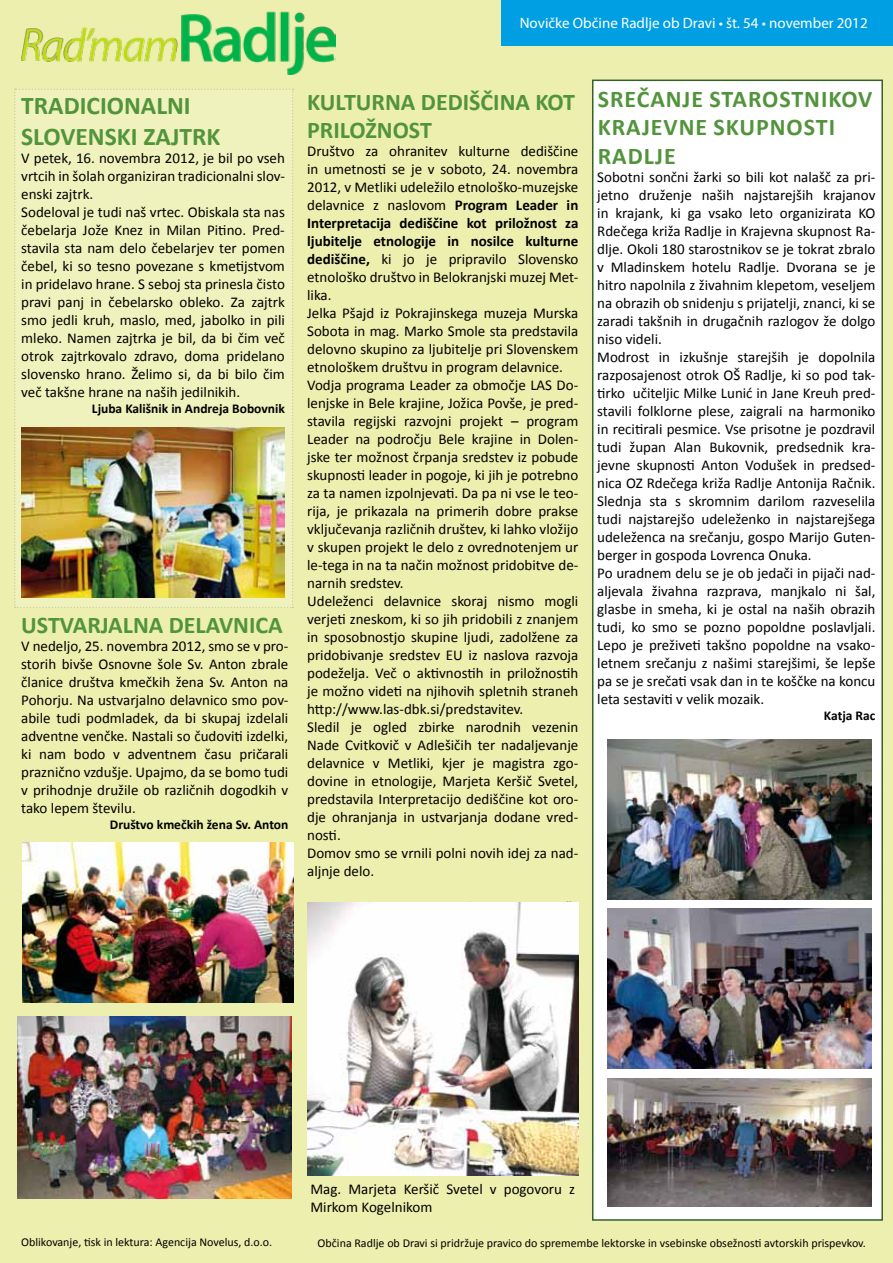
<style>
.page{position:relative;width:893px;height:1263px;background:#edefae}
.page>*{position:absolute;margin:0;border:0;box-sizing:border-box;transform-origin:0 0}
.t1{font:700 25.5px/30.6px "Calibri";color:#52943c}
.t2{font:700 24px/28.8px "Calibri";color:#52943c}
.t3{font:15px/18px "Calibri";color:#000}
.t4{font:15px "Myriad Pro";color:#fff}
.t5{font:700 13.5px "Calibri";color:#000}
.t6{font:12px "Calibri";color:#000}
.s1{font-weight:700}
</style>
<div class="page">
<div style="left:14px;top:89px;width:280px;height:519px;background:#f0f2bd"></div>
<div style="left:502px;top:0;width:391px;height:45px;background:#009fe3"></div>
<img style="left:21px;top:3px;width:314px;height:71px">
<div style="left:592px;top:80px;width:291px;height:1141px;background:#fff;border:2px solid #32622a"></div>
<img style="left:607px;top:1078px;width:265px;height:129px">
<img style="left:607px;top:908px;width:265px;height:161px">
<img style="left:607px;top:739px;width:265px;height:160px">
<img style="left:307px;top:902px;width:271px;height:273px">
<img style="left:23px;top:842px;width:270px;height:160px">
<img style="left:18px;top:1016px;width:273px;height:182px">
<img style="left:21px;top:427px;width:264px;height:171px">
<p class="t4" style="left:520px;top:13px;width:349px">Novičke Občine Radlje ob Dravi • št. 54 • november 2012</p>
<h1 class="t1" style="left:21px;top:90px;width:201px">TRADICIONALNI<br>SLOVENSKI ZAJTRK</h1>
<p class="t3" style="left:21px;top:149px;width:265px">V petek, 16. novembra 2012, je bil po vseh vrtcih in šolah organiziran tradicionalni slov&shy;enski zajtrk.<br>Sodeloval je tudi naš vrtec. Obiskala sta nas čebelarja Jože Knez in Milan Pitino. Pred&shy;stavila sta nam delo čebelarjev ter pomen čebel, ki so tesno povezane s kmetijstvom in pridelavo hrane. S seboj sta prinesla čisto pravi panj in čebelarsko obleko. Za zajtrk smo jedli kruh, maslo, med, jabolko in pili mleko. Namen zajtrka je bil, da bi čim več otrok zajtrkovalo zdravo, doma pridelano slovensko hrano. Želimo si, da bi bilo čim več takšne hrane na naših jedilnikih.</p>
<p class="t5" style="left:92px;top:400px;width:194px">Ljuba Kališnik in Andreja Bobovnik</p>
<h2 class="t2" style="left:21px;top:611px;width:263px">USTVARJALNA DELAVNICA</h2>
<p class="t3" style="left:21px;top:637px;width:269px;text-align:justify">V nedeljo, 25. novembra 2012, smo se v pro&shy;storih bivše Osnovne šole Sv. Anton zbrale članice društva kmečkih žena Sv. Anton na Pohorju. Na ustvarjalno delavnico smo pov&shy;abile tudi podmladek, da bi skupaj izdelali adventne venčke. Nastali so čudoviti izdelki, ki nam bodo v adventnem času pričarali praznično vzdušje. Upajmo, da se bomo tudi v prihodnje družile ob različnih dogodkih v tako lepem številu.</p>
<p class="t5" style="left:110px;top:816px;width:180px">Društvo kmečkih žena Sv. Anton</p>
<h2 class="t2" style="left:307px;top:87px;width:269px">KULTURNA DEDIŠČINA KOT<br>PRILOŽNOST</h2>
<p class="t3" style="left:307px;top:142px;width:273px">Društvo za ohranitev kulturne dediščine in umetnosti se je v soboto, 24. novembra 2012, v Metliki udeležilo etnološko-muzejske delavnice z naslovom <span class="s1">Program Leader in Interpretacija dediščine kot priložnost za ljubitelje etnologije in nosilce kulturne dediščine,</span> ki jo je pripravilo Slovensko etnološko društvo in Belokranjski muzej Met&shy;lika.<br>Jelka Pšajd iz Pokrajinskega muzeja Murska Sobota in mag. Marko Smole sta predstavila delovno skupino za ljubitelje pri Slovenskem etnološkem društvu in program delavnice.<br>Vodja programa Leader za območje LAS Do&shy;lenjske in Bele krajine, Jožica Povše, je pred&shy;stavila regijski razvojni projekt – program Leader na področju Bele krajine in Dolen&shy;jske ter možnost črpanja sredstev iz pobude skupnosti leader in pogoje, ki jih je potrebno za ta namen izpolnjevati. Da pa ni vse le teo&shy;rija, je prikazala na primerih dobre prakse vključevanja različnih društev, ki lahko vložijo v skupen projekt le delo z ovrednotenjem ur le-tega in na ta način možnost pridobitve de&shy;narnih sredstev.<br>Udeleženci delavnice skoraj nismo mogli verjeti zneskom, ki so jih pridobili z znanjem in sposobnostjo skupine ljudi, zadolžene za pridobivanje sredstev EU iz naslova razvoja podeželja. Več o aktivnostih in priložnostih je možno videti na njihovih spletnih straneh http://www.las-dbk.si/predstavitev.<br>Sledil je ogled zbirke narodnih vezenin Nade Cvitkovič v Adlešičih ter nadaljevanje delavnice v Metliki, kjer je magistra zgo&shy;dovine in etnologije, Marjeta Keršič Svetel, predstavila Interpretacijo dediščine kot oro&shy;dje ohranjanja in ustvarjanja dodane vred&shy;nosti.<br>Domov smo se vrnili polni novih idej za nad&shy;aljnje delo.</p>
<h2 class="t2" style="left:598px;top:84px;width:27px">Srečanje</h2>
<h2 class="t2" style="left:710px;top:84px;width:15px">starostnikov</h2>
<h2 class="t2" style="left:598px;top:113px;width:29px">Krajevne</h2>
<h2 class="t2" style="left:713px;top:113px;width:15px">skupnosti</h2>
<h2 class="t2" style="left:598px;top:142px;width:28px">Radlje</h2>
<p class="t3" style="left:597px;top:168px;width:280px">Sobotni sončni žarki so bili kot nalašč za pri&shy;jetno druženje naših najstarejših krajanov in krajank, ki ga vsako leto organizirata KO Rdečega križa Radlje in Krajevna skupnost Ra&shy;dlje. Okoli 180 starostnikov se je tokrat zbralo v Mladinskem hotelu Radlje. Dvorana se je hitro napolnila z živahnim klepetom, veseljem na obrazih ob snidenju s prijatelji, znanci, ki se zaradi takšnih in drugačnih razlogov že dolgo niso videli.<br>Modrost in izkušnje starejših je dopolnila razposajenost otrok OŠ Radlje, ki so pod tak&shy;tirko učiteljic Milke Lunić in Jane Kreuh pred&shy;stavili folklorne plese, zaigrali na harmoniko in recitirali pesmice. Vse prisotne je pozdravil tudi župan Alan Bukovnik, predsednik kra&shy;jevne skupnosti Anton Vodušek in predsed&shy;nica OZ Rdečega križa Radlje Antonija Račnik.<br>Slednja sta s skromnim darilom razveselila tudi najstarejšo udeleženko in najstarejšega udeleženca na srečanju, gospo Marijo Guten&shy;berger in gospoda Lovrenca Onuka.<br>Po uradnem delu se je ob jedači in pijači nad&shy;aljevala živahna razprava, manjkalo ni šal, glasbe in smeha, ki je ostal na naših obrazih tudi, ko smo se pozno popoldne poslavljali.<br>Lepo je preživeti takšno popoldne na vsako&shy;letnem srečanju z našimi starejšimi, še lepše pa se je srečati vsak dan in te koščke na koncu leta sestaviti v velik mozaik.</p>
<p class="t5" style="left:824px;top:707px;width:53px">Katja Rac</p>
<p class="t3" style="left:310px;top:1180px;width:266px">Mag. Marjeta Keršič Svetel v pogovoru z<br>Mirkom Kogelnikom</p>
<p class="t6" style="left:21px;top:1234px;width:252px">Oblikovanje, tisk in lektura: Agencija Novelus, d.o.o.</p>
<p class="t6" style="left:318px;top:1235px;width:550px">Občina Radlje ob Dravi si pridržuje pravico do spremembe lektorske in vsebinske obsežnosti avtorskih prispevkov.</p>
</div>
